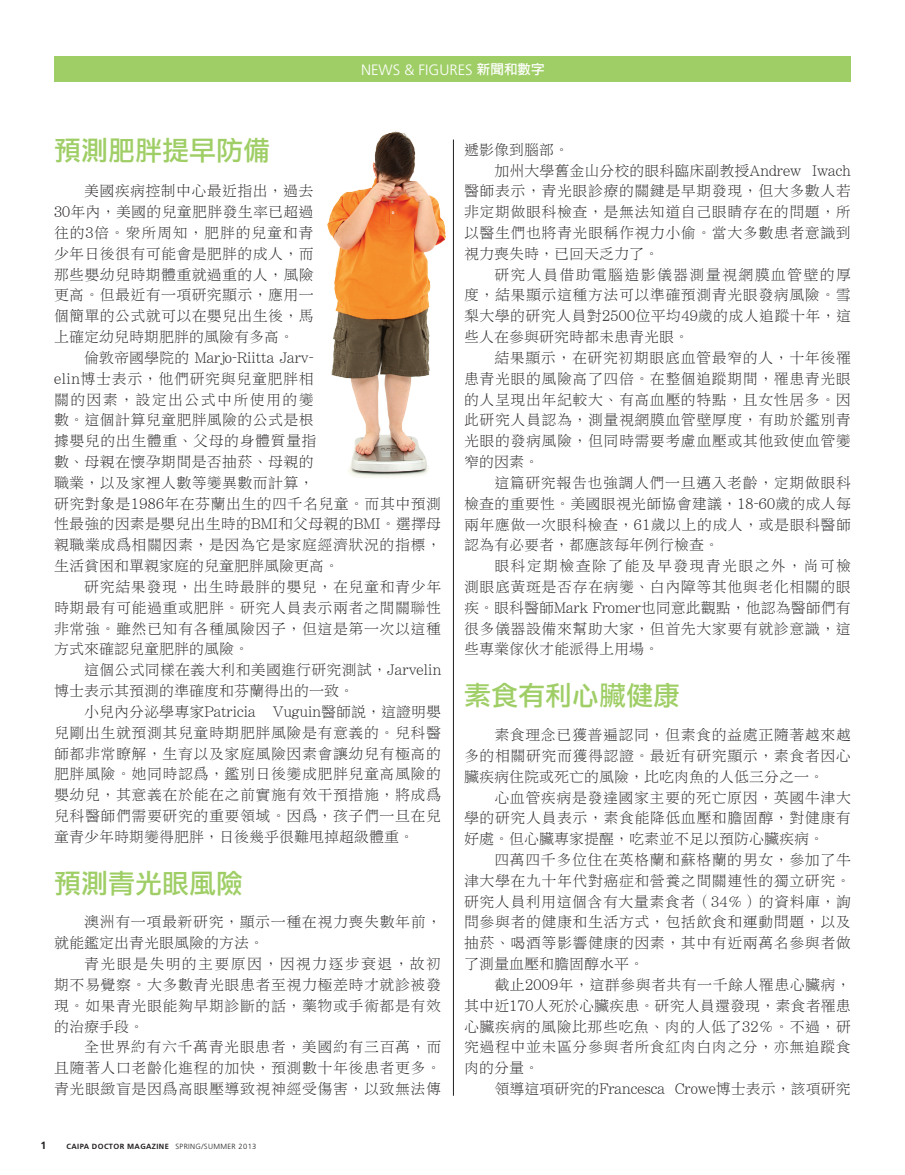
<style>
.page{position:relative;width:905px;height:1175px;background:#fff}
.page>*{position:absolute;margin:0;border:0;box-sizing:border-box;transform-origin:0 0}
.NEWS_FIGURE{font:27px "Li Hei Pro";color:#9fce66}
.CD_7_Subs{font:27px "Li Hei Pro";color:#9fce66}
.CD_7_text{font:15px/20.9px "Li Song Pro";letter-spacing:.03em;color:#231f20;text-align:justify}
.CD_7_text-2{font:15px/20.9px "Li Song Pro";letter-spacing:.01em;color:#231f20}
.CD_7_text-3{font:15px "Li Song Pro";color:#231f20}
.t1{font:300 15px "Frutiger";color:#fff}
.t2{font:700 10.5px "Frutiger";color:#231f20}
.t3{font:700 7.5px "Frutiger";letter-spacing:.05em;color:#231f20}
.s1{font-family:"Li Hei Pro";font-weight:400;font-size:13.5px}
.s2{font-weight:300}
</style>
<div class="page">
<div style="left:54px;top:56px;width:796px;height:26px;background:#9fce66"></div>
<hr style="left:453px;top:140px;width:1px;height:955px;background:#231f20">
<img style="left:327px;top:131px;width:119px;height:347px">
<p class="t1" style="left:361px;top:61px;width:185px">NEWS &amp; FIGURES <span class="s1">新聞和數字</span></p>
<p class="NEWS_FIGURE" style="left:54px;top:136px;width:217px">預測肥胖提早防備</p>
<p class="CD_7_text" style="left:54px;top:181px;width:261px;text-indent:30px">美國疾病控制中心最近指出，過去30年內，美國的兒童肥胖發生率已超過往的3倍。衆所周知，肥胖的兒童和青少年日後很有可能會是肥胖的成人，而那些嬰幼兒時期體重就過重的人，風險更高。但最近有一項研究顯示，應用一個簡單的公式就可以在嬰兒出生後，馬上確定幼兒時期肥胖的風險有多高。</p>
<p class="CD_7_text" style="left:54px;top:347px;width:389px;text-align:left;text-indent:30px">倫敦帝國學院的 Marjo-Riitta Jarv-<br>elin博士表示，他們研究與兒童肥胖相<br>關的因素，設定出公式中所使用的變<br>數。這個計算兒童肥胖風險的公式是根<br>據嬰兒的出生體重、父母的身體質量指<br>數、母親在懷孕期間是否抽菸、母親的<br>職業，以及家裡人數等變異數而計算，<br>研究對象是1986年在芬蘭出生的四千名兒童。而其中預測性最強的因素是嬰兒出生時的BMI和父母親的BMI。選擇母親職業成爲相關因素，是因為它是家庭經濟狀況的指標，生活貧困和單親家庭的兒童肥胖風險更高。</p>
<p class="CD_7_text" style="left:54px;top:576px;width:389px;text-indent:30px">研究結果發現，出生時最胖的嬰兒，在兒童和青少年時期最有可能過重或肥胖。研究人員表示兩者之間關聯性非常強。雖然已知有各種風險因子，但這是第一次以這種方式來確認兒童肥胖的風險。</p>
<p class="CD_7_text-2" style="left:54px;top:659px;width:389px;text-indent:30px">這個公式同樣在義大利和美國進行研究測試，Jarvelin博士表示其預測的準確度和芬蘭得出的一致。</p>
<p class="CD_7_text" style="left:54px;top:701px;width:388px;text-indent:30px">小兒內分泌學專家Patricia Vuguin醫師說，這證明嬰兒剛出生就預測其兒童時期肥胖風險是有意義的。兒科醫師都非常瞭解，生育以及家庭風險因素會讓幼兒有極高的肥胖風險。她同時認爲，鑑別日後變成肥胖兒童高風險的嬰幼兒，其意義在於能在之前實施有效干預措施，將成爲兒科醫師們需要研究的重要領域。因爲，孩子們一旦在兒童青少年時期變得肥胖，日後幾乎很難甩掉超級體重。</p>
<p class="NEWS_FIGURE" style="left:54px;top:869px;width:190px">預測青光眼風險</p>
<p class="CD_7_text" style="left:54px;top:911px;width:389px;text-indent:30px">澳洲有一項最新研究，顯示一種在視力喪失數年前，就能鑑定出青光眼風險的方法。</p>
<p class="CD_7_text" style="left:54px;top:953px;width:389px;text-indent:30px">青光眼是失明的主要原因，因視力逐步衰退，故初期不易覺察。大多數青光眼患者至視力極差時才就診被發現。如果青光眼能夠早期診斷的話，藥物或手術都是有效的治療手段。</p>
<p class="CD_7_text" style="left:54px;top:1036px;width:389px;text-indent:30px">全世界約有六千萬青光眼患者，美國約有三百萬，而且隨著人口老齡化進程的加快，預測數十年後患者更多。青光眼緻盲是因爲高眼壓導致視神經受傷害，以致無法傳</p>
<p class="t2" style="left:40px;top:1139px;width:7px">1</p>
<p class="t3" style="left:66px;top:1142px;width:191px">CAIPA DOCTOR MAGAZINE <span class="s2">SPRING/SUMMER 2013</span></p>
<p class="CD_7_text" style="left:464px;top:139px;width:106px">遞影像到腦部。</p>
<p class="CD_7_text" style="left:464px;top:160px;width:388px;text-indent:30px">加州大學舊金山分校的眼科臨床副教授Andrew Iwach醫師表示，青光眼診療的關鍵是早期發現，但大多數人若非定期做眼科檢查，是無法知道自己眼睛存在的問題，所以醫生們也將青光眼稱作視力小偷。當大多數患者意識到視力喪失時，已回天乏力了。</p>
<p class="CD_7_text" style="left:464px;top:264px;width:388px;text-indent:30px">研究人員借助電腦造影儀器測量視網膜血管壁的厚度，結果顯示這種方法可以準確預測青光眼發病風險。雪梨大學的研究人員對2500位平均49歲的成人追蹤十年，這些人在參與研究時都未患青光眼。</p>
<p class="CD_7_text" style="left:464px;top:347px;width:388px;text-indent:30px">結果顯示，在研究初期眼底血管最窄的人，十年後罹患青光眼的風險高了四倍。在整個追蹤期間，罹患青光眼的人呈現出年紀較大、有高血壓的特點，且女性居多。因此研究人員認為，測量視網膜血管壁厚度，有助於鑑別青光眼的發病風險，但同時需要考慮血壓或其他致使血管變窄的因素。</p>
<p class="CD_7_text" style="left:464px;top:472px;width:388px;text-indent:30px">這篇研究報告也強調人們一旦邁入老齡，定期做眼科檢查的重要性。美國眼視光師協會建議，18-60歲的成人每兩年應做一次眼科檢查，61歲以上的成人，或是眼科醫師認為有必要者，都應該每年例行檢查。</p>
<p class="CD_7_text" style="left:464px;top:555px;width:388px;text-indent:30px">眼科定期檢查除了能及早發現青光眼之外，尚可檢測眼底黃斑是否存在病變、白內障等其他與老化相關的眼疾。眼科醫師Mark Fromer也同意此觀點，他認為醫師們有很多儀器設備來幫助大家，但首先大家要有就診意識，這些專業傢伙才能派得上用場。</p>
<p class="CD_7_Subs" style="left:464px;top:682px;width:217px">素食有利心臟健康</p>
<p class="CD_7_text" style="left:464px;top:724px;width:388px;text-indent:30px">素食理念已獲普遍認同，但素食的益處正隨著越來越多的相關研究而獲得認證。最近有研究顯示，素食者因心臟疾病住院或死亡的風險，比吃肉魚的人低三分之一。</p>
<p class="CD_7_text" style="left:464px;top:787px;width:388px;text-indent:30px">心血管疾病是發達國家主要的死亡原因，英國牛津大學的研究人員表示，素食能降低血壓和膽固醇，對健康有好處。但心臟專家提醒，吃素並不足以預防心臟疾病。</p>
<p class="CD_7_text" style="left:464px;top:849px;width:388px;text-indent:30px">四萬四千多位住在英格蘭和蘇格蘭的男女，參加了牛津大學在九十年代對癌症和營養之間關連性的獨立研究。研究人員利用這個含有大量素食者（34％）的資料庫，詢問參與者的健康和生活方式，包括飲食和運動問題，以及抽菸、喝酒等影響健康的因素，其中有近兩萬名參與者做了測量血壓和膽固醇水平。</p>
<p class="CD_7_text" style="left:464px;top:974px;width:388px;text-indent:30px">截止2009年，這群參與者共有一千餘人罹患心臟病，其中近170人死於心臟疾患。研究人員還發現，素食者罹患心臟疾病的風險比那些吃魚、肉的人低了32％。不過，研究過程中並未區分參與者所食紅肉白肉之分，亦無追蹤食肉的分量。</p>
<p class="CD_7_text-3" style="left:494px;top:1081px;width:358px">領導這項研究的Francesca Crowe博士表示，該項研究</p>
</div>
